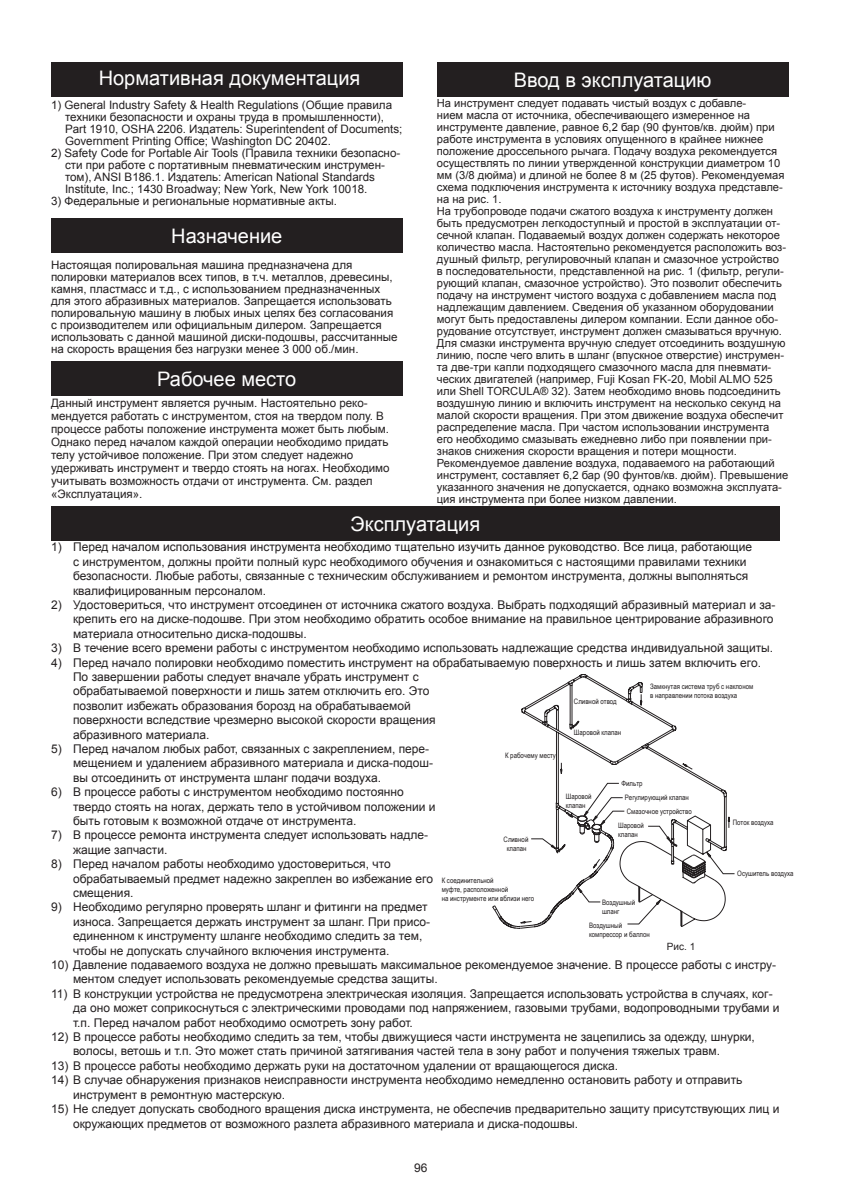
<style>
.page{position:relative;width:842px;height:1191px;background:#fff}
.page>*{position:absolute;margin:0;border:0;box-sizing:border-box;transform-origin:0 0}
.t1{font:20px "Arial";color:#fff}
.t2{font:12px/14.4px "Arial";color:#231f20}
.t3{font:11.6px/12px "Arial";color:#231f20}
.t4{font:11.2px/12px "Arial";color:#231f20}
.t5{font:10px "Arial";color:#231f20}
.t6{font:7.4px/9px "Arial Narrow";color:#231f20}
</style>
<div class="page">
<div style="left:51px;top:63px;width:352px;height:34px;background:#231f20"></div>
<div style="left:437px;top:63px;width:351px;height:34px;background:#231f20"></div>
<div style="left:51px;top:506px;width:729px;height:34px;background:#231f20"></div>
<div style="left:51px;top:362px;width:352px;height:34px;background:#231f20"></div>
<div style="left:51px;top:218px;width:352px;height:34px;background:#231f20"></div>
<svg style="left:498px;top:674px;width:237px;height:254px"></svg>
<svg style="left:517px;top:694px;width:213px;height:229px"></svg>
<h1 class="t1" style="left:99px;top:65px;width:263px">Нормативная документация</h1>
<h1 class="t1" style="left:514px;top:67px;width:199px">Ввод в эксплуатацию</h1>
<p class="t4" style="left:437px;top:97px;width:353px">На инструмент следует подавать чистый воздух с добавле-<br>нием масла от источника, обеспечивающего измеренное на инструменте давление, равное 6,2 бар (90 фунтов/кв. дюйм) при работе инструмента в условиях опущенного в крайнее нижнее положение дроссельного рычага. Подачу воздуха рекомендуется осуществлять по линии утвержденной конструкции диаметром 10 мм (3/8 дюйма) и длиной не более 8 м (25 футов). Рекомендуемая схема подключения инструмента к источнику воздуха представле&shy;на на рис. 1.<br>На трубопроводе подачи сжатого воздуха к инструменту должен быть предусмотрен легкодоступный и простой в эксплуатации от&shy;сечной клапан. Подаваемый воздух должен содержать некоторое количество масла. Настоятельно рекомендуется расположить воз&shy;душный фильтр, регулировочный клапан и смазочное устройство<br>в последовательности, представленной на рис. 1 (фильтр, регули&shy;рующий клапан, смазочное устройство). Это позволит обеспечить подачу на инструмент чистого воздуха с добавлением масла под надлежащим давлением. Сведения об указанном оборудовании могут быть предоставлены дилером компании. Если данное обо&shy;рудование отсутствует, инструмент должен смазываться вручную.<br>Для смазки инструмента вручную следует отсоединить воздушную линию, после чего влить в шланг (впускное отверстие) инструмен&shy;та две-три капли подходящего смазочного масла для пневмати&shy;ческих двигателей (например, Fuji Kosan FK-20, Mobil ALMO 525 или Shell TORCULA® 32). Затем необходимо вновь подсоединить воздушную линию и включить инструмент на несколько секунд на малой скорости вращения. При этом движение воздуха обеспечит распределение масла. При частом использовании инструмента его необходимо смазывать ежедневно либо при появлении при&shy;знаков снижения скорости вращения и потери мощности.<br>Рекомендуемое давление воздуха, подаваемого на работающий инструмент, составляет 6,2 бар (90 фунтов/кв. дюйм). Превышение указанного значения не допускается, однако возможна эксплуата&shy;ция инструмента при более низком давлении.</p>
<p class="t2" style="left:73px;top:540px;width:681px;text-indent:-22px">1) Перед началом использования инструмента необходимо тщательно изучить данное руководство. Все лица, работающие с инструментом, должны пройти полный курс необходимого обучения и ознакомиться с настоящими правилами техники безопасности. Любые работы, связанные с техническим обслуживанием и ремонтом инструмента, должны выполняться квалифицированным персоналом.</p>
<p class="t2" style="left:73px;top:597px;width:704px;text-indent:-22px">2) Удостовериться, что инструмент отсоединен от источника сжатого воздуха. Выбрать подходящий абразивный материал и за&shy;крепить его на диске-подошве. При этом необходимо обратить особое внимание на правильное центрирование абразивного материала относительно диска-подошвы.</p>
<p class="t2" style="left:51px;top:641px;width:724px">3) В течение всего времени работы с инструментом необходимо использовать надлежащие средства индивидуальной защиты.</p>
<p class="t2" style="left:73px;top:655px;width:689px;text-indent:-22px">4) Перед начало полировки необходимо поместить инструмент на обрабатываемую поверхность и лишь затем включить его.<br>По завершении работы следует вначале убрать инструмент с<br>обрабатываемой поверхности и лишь затем отключить его. Это<br>позволит избежать образования борозд на обрабатываемой<br>поверхности вследствие чрезмерно высокой скорости вращения<br>абразивного материала.</p>
<p class="t2" style="left:73px;top:741px;width:362px;text-indent:-22px">5) Перед началом любых работ, связанных с закреплением, пере&shy;мещением и удалением абразивного материала и диска-подош&shy;вы отсоединить от инструмента шланг подачи воздуха.</p>
<p class="t2" style="left:73px;top:785px;width:364px;text-indent:-22px">6) В процессе работы с инструментом необходимо постоянно твердо стоять на ногах, держать тело в устойчивом положении и быть готовым к возможной отдаче от инструмента.</p>
<p class="t2" style="left:73px;top:828px;width:357px;text-indent:-22px">7) В процессе ремонта инструмента следует использовать надле&shy;жащие запчасти.</p>
<p class="t2" style="left:73px;top:857px;width:361px;text-indent:-22px">8) Перед началом работы необходимо удостовериться, что обрабатываемый предмет надежно закреплен во избежание его смещения.</p>
<p class="t2" style="left:73px;top:900px;width:359px;text-indent:-22px">9) Необходимо регулярно проверять шланг и фитинги на предмет износа. Запрещается держать инструмент за шланг. При присо&shy;единенном к инструменту шланге необходимо следить за тем, чтобы не допускать случайного включения инструмента.</p>
<p class="t2" style="left:73px;top:957px;width:705px;text-indent:-22px">10) Давление подаваемого воздуха не должно превышать максимальное рекомендуемое значение. В процессе работы с инстру&shy;ментом следует использовать рекомендуемые средства защиты.</p>
<p class="t2" style="left:73px;top:986px;width:708px;text-indent:-22px">11) В конструкции устройства не предусмотрена электрическая изоляция. Запрещается использовать устройства в случаях, ког&shy;да оно может соприкоснуться с электрическими проводами под напряжением, газовыми трубами, водопроводными трубами и т.п. Перед началом работ необходимо осмотреть зону работ.</p>
<p class="t2" style="left:73px;top:1029px;width:683px;text-indent:-22px">12) В процессе работы необходимо следить за тем, чтобы движущиеся части инструмента не зацепились за одежду, шнурки, волосы, ветошь и т.п. Это может стать причиной затягивания частей тела в зону работ и получения тяжелых травм.</p>
<p class="t2" style="left:51px;top:1058px;width:569px">13) В процессе работы необходимо держать руки на достаточном удалении от вращающегося диска.</p>
<p class="t2" style="left:73px;top:1073px;width:671px;text-indent:-22px">14) В случае обнаружения признаков неисправности инструмента необходимо немедленно остановить работу и отправить инструмент в ремонтную мастерскую.</p>
<p class="t2" style="left:73px;top:1101px;width:708px;text-indent:-22px">15) Не следует допускать свободного вращения диска инструмента, не обеспечив предварительно защиту присутствующих лиц и окружающих предметов от возможного разлета абразивного материала и диска-подошвы.</p>
<p class="t3" style="left:65px;top:99px;width:339px;text-indent:-14px">1) General Industry Safety &amp; Health Regulations (Общие правила техники безопасности и охраны труда в промышленности), Part 1910, OSHA 2206. Издатель: Superintendent of Documents; Government Printing Office; Washington DC 20402.</p>
<p class="t3" style="left:65px;top:147px;width:337px;text-indent:-14px">2) Safety Code for Portable Air Tools (Правила техники безопасно&shy;сти при работе с портативным пневматическим инструмен&shy;том), ANSI B186.1. Издатель: American National Standards Institute, Inc.; 1430 Broadway; New York, New York 10018.</p>
<p class="t3" style="left:51px;top:195px;width:288px">3) Федеральные и региональные нормативные акты.</p>
<h1 class="t1" style="left:171px;top:223px;width:113px">Назначение</h1>
<p class="t3" style="left:51px;top:259px;width:348px">Настоящая полировальная машина предназначена для полировки материалов всех типов, в т.ч. металлов, древесины, камня, пластмасс и т.д., с использованием предназначенных для этого абразивных материалов. Запрещается использовать полировальную машину в любых иных целях без согласования с производителем или официальным дилером. Запрещается использовать с данной машиной диски-подошвы, рассчитанные на скорость вращения без нагрузки менее 3 000 об./мин.</p>
<h1 class="t1" style="left:157px;top:366px;width:141px">Рабочее место</h1>
<p class="t3" style="left:51px;top:397px;width:340px;line-height:13px">Данный инструмент является ручным. Настоятельно реко&shy;мендуется работать с инструментом, стоя на твердом полу. В процессе работы положение инструмента может быть любым.<br>Однако перед началом каждой операции необходимо придать телу устойчивое положение. При этом следует надежно удерживать инструмент и твердо стоять на ногах. Необходимо учитывать возможность отдачи от инструмента. См. раздел «Эксплуатация».</p>
<h1 class="t1" style="left:350px;top:511px;width:131px">Эксплуатация</h1>
<p class="t6" style="left:650px;top:682px;width:105px">Замкнутая система труб с наклоном в направлении потока воздуха</p>
<p class="t6" style="left:574px;top:696px;width:44px">Сливной отвод</p>
<p class="t6" style="left:574px;top:727px;width:49px">Шаровой клапан</p>
<p class="t6" style="left:505px;top:750px;width:52px">К рабочему месту</p>
<p class="t6" style="left:621px;top:778px;width:22px">Фильтр</p>
<p class="t6" style="left:566px;top:791px;width:27px">Шаровой клапан</p>
<p class="t6" style="left:625px;top:790px;width:68px;line-height:14.4px">Регулирующий клапан<br>Смазочное устройство</p>
<p class="t6" style="left:618px;top:821px;width:27px">Шаровой клапан</p>
<p class="t6" style="left:733px;top:818px;width:42px">Поток воздуха</p>
<p class="t6" style="left:737px;top:869px;width:58px">Осушитель воздуха</p>
<p class="t6" style="left:504px;top:834px;width:26px;text-align:center">Сливной клапан</p>
<p class="t6" style="left:442px;top:875px;width:94px">К соединительной<br>муфте, расположенной<br>на инструменте или вблизи него</p>
<p class="t6" style="left:602px;top:897px;width:35px">Воздушный шланг</p>
<p class="t6" style="left:589px;top:921px;width:62px">Воздушный компрессор и баллон</p>
<p class="t5" style="left:667px;top:939px;width:30px">Рис. 1</p>
<p class="t2" style="left:414px;top:1161px;width:15px">96</p>
</div>
